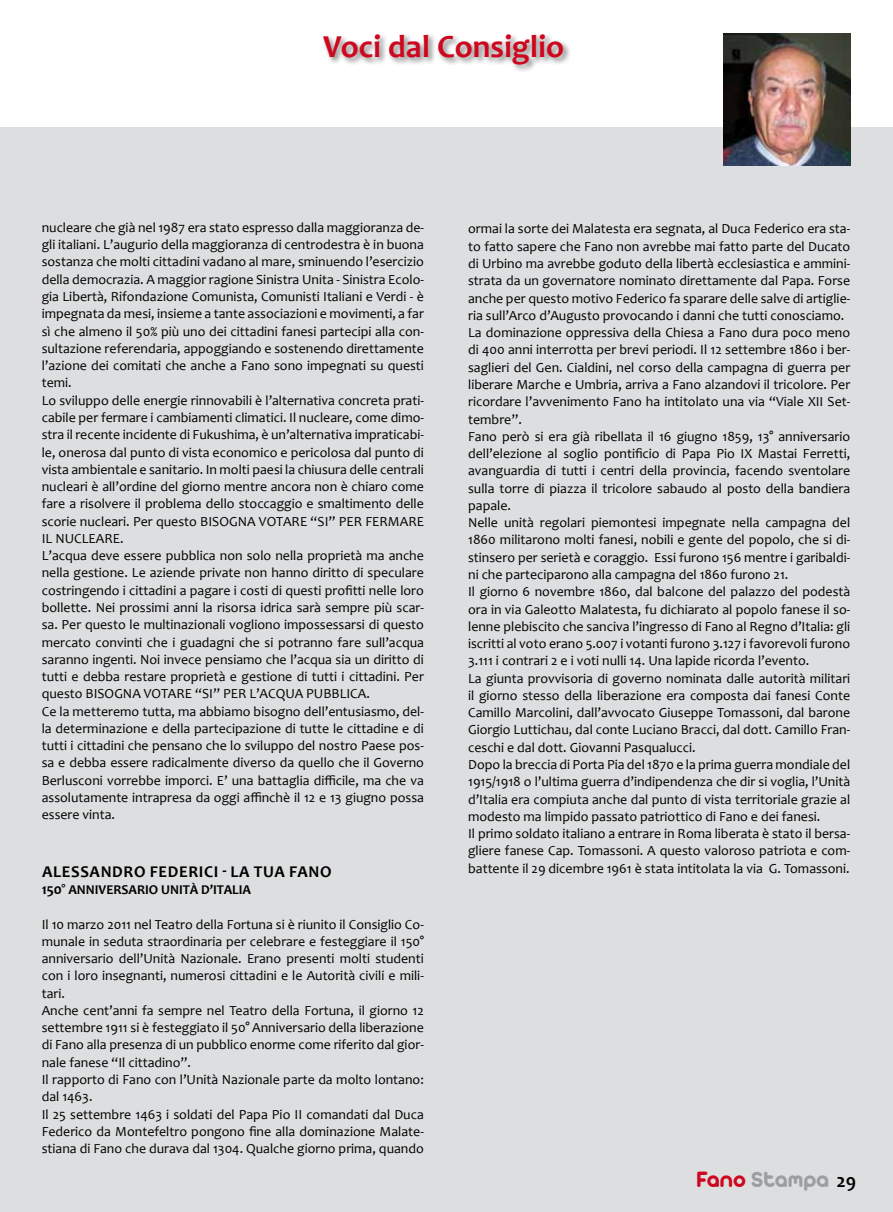
<style>
.page{position:relative;width:893px;height:1212px;background:#fff}
.page>*{position:absolute;margin:0;border:0;box-sizing:border-box;transform-origin:0 0}
.t1{font:700 32.25px "Candara";color:#cd071e}
.t2{font:24px "Arista 2.0 Alternate";color:#9c9e9f}
.t3{font:700 16.5px "Candara";letter-spacing:.04em;color:#000}
.t4{font:13.8px/17.2px "Candara";color:#000}
.t5{font:700 13.5px "Candara";color:#000}
.s1{font-size:15px}
.s2{color:#cd071e}
.s3{font-family:"Candara";font-weight:700;font-size:19.5px;color:#000}
</style>
<div class="page">
<div style="left:0;top:128px;width:893px;height:1084px;background:#dddedf"></div>
<img style="left:724px;top:34px;width:126px;height:132px">
<div style="left:321px;top:32px;width:250px;height:42px;background:#000;opacity:.5"></div>
<h1 class="t1" style="left:323px;top:27px;width:243px">Voci dal Consiglio</h1>
<p class="t4" style="left:42px;top:219px;width:384px">nucleare che già nel 1987 era stato espresso dalla maggioranza de&shy;gli italiani. L’augurio della maggioranza di centrodestra è in buona sostanza che molti cittadini vadano al mare, sminuendo l’esercizio della democrazia. A maggior ragione Sinistra Unita - Sinistra Ecolo&shy;gia Libertà, Rifondazione Comunista, Comunisti Italiani e Verdi - è impegnata da mesi, insieme a tante associazioni e movimenti, a far sì che almeno il 50% più uno dei cittadini fanesi partecipi alla con&shy;sultazione referendaria, appoggiando e sostenendo direttamente l’azione dei comitati che anche a Fano sono impegnati su questi temi.<br>Lo sviluppo delle energie rinnovabili è l’alternativa concreta prati&shy;cabile per fermare i cambiamenti climatici. Il nucleare, come dimo&shy;stra il recente incidente di Fukushima, è un’alternativa impraticabi&shy;le, onerosa dal punto di vista economico e pericolosa dal punto di vista ambientale e sanitario. In molti paesi la chiusura delle centrali nucleari è all’ordine del giorno mentre ancora non è chiaro come fare a risolvere il problema dello stoccaggio e smaltimento delle scorie nucleari. Per questo BISOGNA VOTARE “SI” PER FERMARE IL NUCLEARE.<br>L’acqua deve essere pubblica non solo nella proprietà ma anche nella gestione. Le aziende private non hanno diritto di speculare costringendo i cittadini a pagare i costi di questi profitti nelle loro bollette. Nei prossimi anni la risorsa idrica sarà sempre più scar&shy;sa. Per questo le multinazionali vogliono impossessarsi di questo mercato convinti che i guadagni che si potranno fare sull’acqua saranno ingenti. Noi invece pensiamo che l’acqua sia un diritto di tutti e debba restare proprietà e gestione di tutti i cittadini. Per questo BISOGNA VOTARE “SI” PER L’ACQUA PUBBLICA.<br>Ce la metteremo tutta, ma abbiamo bisogno dell’entusiasmo, del&shy;la determinazione e della partecipazione di tutte le cittadine e di tutti i cittadini che pensano che lo sviluppo del nostro Paese pos&shy;sa e debba essere radicalmente diverso da quello che il Governo Berlusconi vorrebbe imporci. E’ una battaglia difficile, ma che va assolutamente intrapresa da oggi affinchè il 12 e 13 giugno possa essere vinta.</p>
<p class="t4" style="left:468px;top:220px;width:384px">ormai la sorte dei Malatesta era segnata, al Duca Federico era sta&shy;to fatto sapere che Fano non avrebbe mai fatto parte del Ducato di Urbino ma avrebbe goduto della libertà ecclesiastica e ammini&shy;strata da un governatore nominato direttamente dal Papa. Forse anche per questo motivo Federico fa sparare delle salve di artiglie&shy;ria sull’Arco d’Augusto provocando i danni che tutti conosciamo.<br>La dominazione oppressiva della Chiesa a Fano dura poco meno di 400 anni interrotta per brevi periodi. Il 12 settembre 1860 i ber&shy;saglieri del Gen. Cialdini, nel corso della campagna di guerra per liberare Marche e Umbria, arriva a Fano alzandovi il tricolore. Per ricordare l’avvenimento Fano ha intitolato una via “Viale XII Set&shy;tembre”.<br>Fano però si era già ribellata il 16 giugno 1859, 13° anniversario dell’elezione al soglio pontificio di Papa Pio IX Mastai Ferretti, avanguardia di tutti i centri della provincia, facendo sventolare sulla torre di piazza il tricolore sabaudo al posto della bandiera papale.<br>Nelle unità regolari piemontesi impegnate nella campagna del 1860 militarono molti fanesi, nobili e gente del popolo, che si di&shy;stinsero per serietà e coraggio. Essi furono 156 mentre i garibaldi&shy;ni che parteciparono alla campagna del 1860 furono 21.<br>Il giorno 6 novembre 1860, dal balcone del palazzo del podestà ora in via Galeotto Malatesta, fu dichiarato al popolo fanese il so&shy;lenne plebiscito che sanciva l’ingresso di Fano al Regno d’Italia: gli iscritti al voto erano 5.007 i votanti furono 3.127 i favorevoli furono 3.111 i contrari 2 e i voti nulli 14. Una lapide ricorda l’evento.<br>La giunta provvisoria di governo nominata dalle autorità militari il giorno stesso della liberazione era composta dai fanesi Conte Camillo Marcolini, dall’avvocato Giuseppe Tomassoni, dal barone Giorgio Luttichau, dal conte Luciano Bracci, dal dott. Camillo Fran&shy;ceschi e dal dott. Giovanni Pasqualucci.<br>Dopo la breccia di Porta Pia del 1870 e la prima guerra mondiale del 1915/1918 o l’ultima guerra d’indipendenza che dir si voglia, l’Unità d’Italia era compiuta anche dal punto di vista territoriale grazie al modesto ma limpido passato patriottico di Fano e dei fanesi.<br>Il primo soldato italiano a entrare in Roma liberata è stato il bersa&shy;gliere fanese Cap. Tomassoni. A questo valoroso patriota e com&shy;battente il 29 dicembre 1961 è stata intitolata la via G. Tomassoni.</p>
<p class="t3" style="left:42px;top:861px;width:291px">ALESSANDRO FEDERICI - LA TUA FANO</p>
<p class="t5" style="left:42px;top:881px;width:211px"><span class="s1">150</span>° ANNIVERSARIO UNITÀ D’ITALIA</p>
<p class="t4" style="left:42px;top:915px;width:384px">Il 10 marzo 2011 nel Teatro della Fortuna si è riunito il Consiglio Co&shy;munale in seduta straordinaria per celebrare e festeggiare il 150° anniversario dell’Unità Nazionale. Erano presenti molti studenti con i loro insegnanti, numerosi cittadini e le Autorità civili e mili&shy;tari.<br>Anche cent’anni fa sempre nel Teatro della Fortuna, il giorno 12 settembre 1911 si è festeggiato il 50° Anniversario della liberazione di Fano alla presenza di un pubblico enorme come riferito dal gior&shy;nale fanese “Il cittadino”.<br>Il rapporto di Fano con l’Unità Nazionale parte da molto lontano: dal 1463.<br>Il 25 settembre 1463 i soldati del Papa Pio II comandati dal Duca Federico da Montefeltro pongono fine alla dominazione Malate&shy;stiana di Fano che durava dal 1304. Qualche giorno prima, quando</p>
<h2 class="t2" style="left:696px;top:1164px;width:161px"><span class="s2">Fano</span> Stampa <span class="s3">29</span></h2>
</div>
